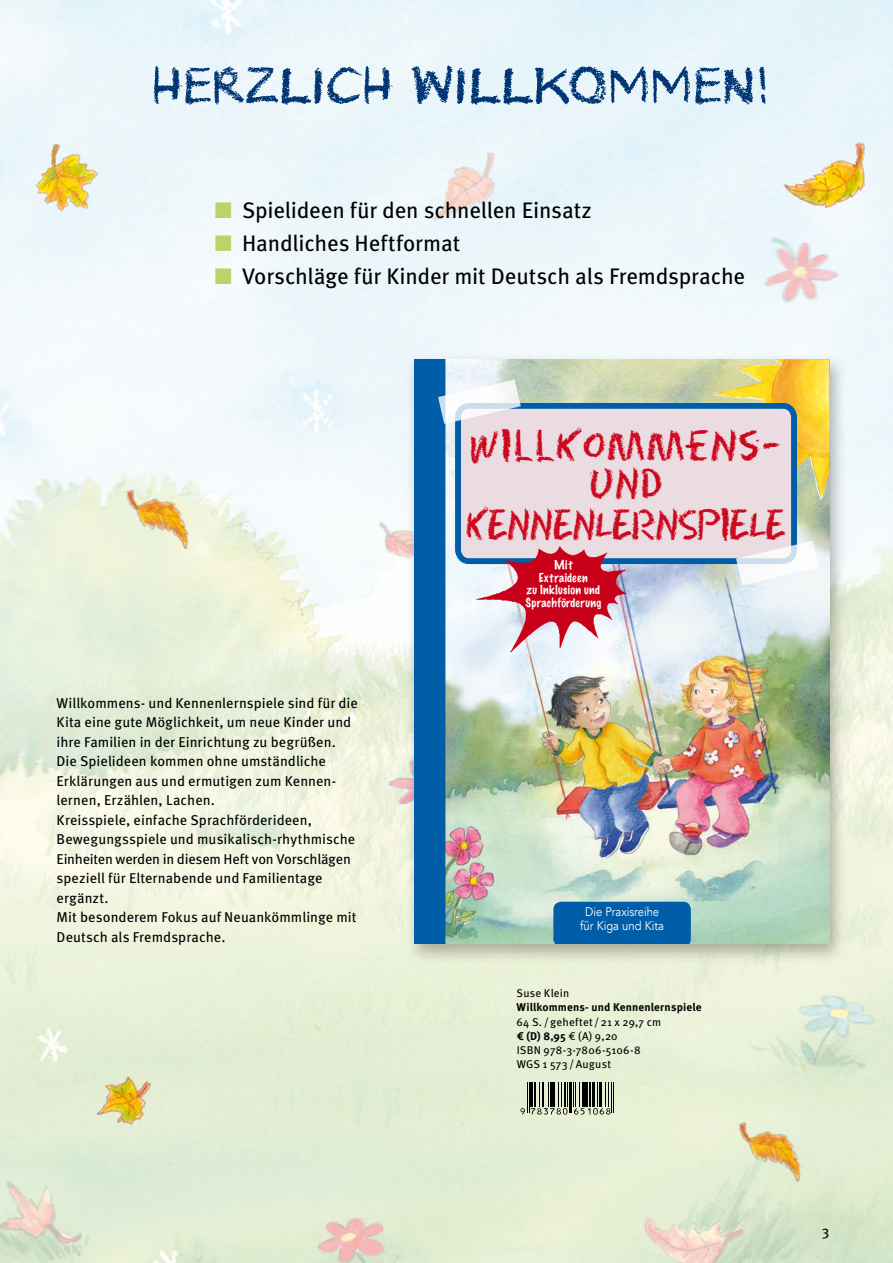
<style>
.page{position:relative;width:893px;height:1263px;background:#fff}
.page>*{position:absolute;margin:0;border:0;box-sizing:border-box;transform-origin:0 0}
.t1{font:53.25px "Crayon Hand";letter-spacing:-.015em;color:#003674}
.t2{font:38.85px/39.5px "Eraser Dust";letter-spacing:-.03em;color:#cd071e;text-align:center;scale:.91 1}
.t3{font:22.5px "Meta Pro";letter-spacing:-.01em;color:#000}
.t4{font:14.25px/19.5px "Meta Pro";letter-spacing:.005em;color:#000}
.t5{font:12.45px/13.8px "Avenir";color:#fff;text-align:center;scale:.9 1}
.t6{font:100 11.4px/12.9px "Marker Felt";letter-spacing:.035em;color:#fff;text-align:center}
.t7{font:11.25px/14.2px "Meta Pro";letter-spacing:.02em;color:#000}
.t8{font:700 11.25px "Meta Pro";letter-spacing:.01em;color:#000}
.s1{color:#bdd368}
.s2{font-weight:700}
</style>
<div class="page">
<img style="left:0;top:0;width:893px;height:1263px">
<img style="left:0;top:140px;width:109px;height:73px">
<img style="left:733px;top:1095px;width:96px;height:104px">
<img style="left:121px;top:462px;width:96px;height:105px">
<img style="left:761px;top:128px;width:117px;height:102px">
<img style="left:94px;top:1056px;width:73px;height:90px">
<div style="left:404px;top:352px;width:444px;height:613px;background:#000;opacity:.3"></div>
<img style="left:521px;top:359px;width:308px;height:584px">
<img style="left:714px;top:359px;width:115px;height:141px">
<div style="left:553px;top:902px;width:138px;height:41px;background:#005ea8"></div>
<div style="left:458px;top:406px;width:336px;height:155px;background:#eadce0;border-radius:12px"></div>
<div style="left:455px;top:403px;width:342px;height:161px;border:6px solid #005ea8;border-radius:12px"></div>
<svg style="left:736px;top:541px;width:83px;height:44px"></svg>
<img style="left:521px;top:546px;width:106px;height:106px">
<svg style="left:415px;top:359px;width:106px;height:591px"></svg>
<svg style="left:828px;top:359px;width:7px;height:2px"></svg>
<svg style="left:828px;top:942px;width:7px;height:8px"></svg>
<hr style="left:527px;top:1082px;width:1px;height:30px;background:#000">
<hr style="left:529px;top:1082px;width:1px;height:30px;background:#000">
<hr style="left:530px;top:1082px;width:3px;height:25px;background:#000">
<hr style="left:611px;top:1082px;width:1px;height:30px;background:#000">
<hr style="left:613px;top:1082px;width:1px;height:30px;background:#000">
<svg style="left:520px;top:1108px;width:5px;height:6px"></svg>
<svg style="left:531px;top:1082px;width:79px;height:32px;background:#7c8072"></svg>
<h1 class="t1" style="left:149px;top:53px;width:618px">HERZLICH WILLKOMMEN!</h1>
<h3 class="t3" style="left:215px;top:193px;width:379px"><span class="s1">■</span> Spielideen für den schnellen Einsatz</h3>
<h3 class="t3" style="left:215px;top:226px;width:247px"><span class="s1">■</span> Handliches Heftformat</h3>
<h3 class="t3" style="left:215px;top:259px;width:532px"><span class="s1">■</span> Vorschläge für Kinder mit Deutsch als Fremdsprache</h3>
<p class="t4" style="left:57px;top:692px;width:303px">Willkommens- und Kennenlernspiele sind für die Kita eine gute Möglichkeit, um neue Kinder und ihre Familien in der Einrichtung zu begrüßen.<br>Die Spielideen kommen ohne umständliche Erklärungen aus und ermutigen zum Kennen&shy;lernen, Erzählen, Lachen.<br>Kreisspiele, einfache Sprachförderideen, Bewegungsspiele und musikalisch-rhythmische Einheiten werden in diesem Heft von Vorschlägen speziell für Elternabende und Familientage ergänzt.<br>Mit besonderem Fokus auf Neuankömmlinge mit Deutsch als Fremdsprache.</p>
<h2 class="t2" style="left:466px;top:426px;width:354px">WILLKOMMENS-<br>UND<br>KENNENLERNSPIELE</h2>
<p class="t6" style="left:525px;top:558px;width:77px">Mit<br>Extraideen<br>zu Inklusion und<br>Sprachförderung</p>
<p class="t5" style="left:580px;top:905px;width:95px">Die Praxisreihe für Kiga und Kita</p>
<p class="t7" style="left:517px;top:985px;width:54px">Suse Klein</p>
<p class="t8" style="left:517px;top:999px;width:186px">Willkommens- und Kennenlernspiele</p>
<p class="t7" style="left:517px;top:1014px;width:146px">64 S./geheftet/21 x 29,7 cm <span class="s2">€ (D) 8,95</span> € (A) 9,20<br>ISBN 978-3-7806-5106-8<br>WGS 1 573/August</p>
<p class="t4" style="left:822px;top:1221px;width:9px">3</p>
</div>
